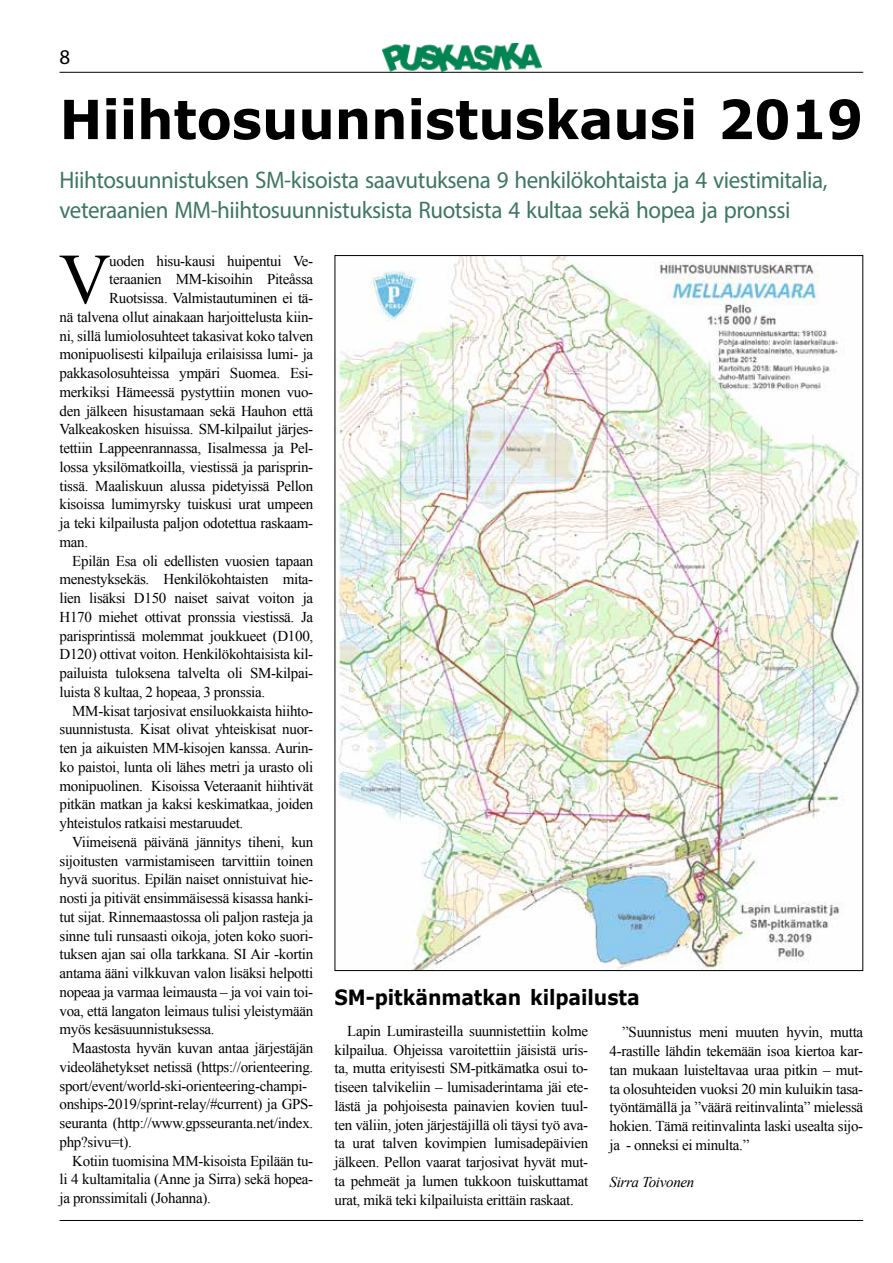
<style>
.page{position:relative;width:893px;height:1263px;background:#fff}
.page>*{position:absolute;margin:0;border:0;box-sizing:border-box;transform-origin:0 0}
.t1{font:71.7px "Times New Roman";color:#000}
.t2{font:700 54px "Verdana";letter-spacing:-.005em;color:#000;scale:.95 1}
.t3{font:24px/30px "Myriad Pro";letter-spacing:-.02em;color:#407663;scale:.96 1}
.t4{font:700 21px "Verdana";letter-spacing:-.005em;color:#000;scale:.9 1}
.t5{font:21px "Myriad Pro";color:#000}
.t6{font:15px/18.8px "Times New Roman";letter-spacing:-.02em;color:#000;text-align:justify}
.t7{font:italic 15px "Times New Roman";letter-spacing:-.02em;color:#000}
</style>
<div class="page">
<img style="left:382px;top:44px;width:159px;height:28px">
<hr style="left:60px;top:72px;width:803px;height:1px;background:#000">
<hr style="left:60px;top:1220px;width:803px;height:1px;background:#000">
<img style="left:336px;top:257px;width:525px;height:712px">
<h3 class="t5" style="left:60px;top:44px;width:12px">8</h3>
<h2 class="t2" style="left:60px;top:81px;width:848px">Hiihtosuunnistuskausi 2019</h2>
<h3 class="t3" style="left:60px;top:165px;width:801px">Hiihtosuunnistuksen SM-kisoista saavutuksena 9 henkilökohtaista ja 4 viestimitalia, veteraanien MM-hiihtosuunnistuksista Ruotsista 4 kultaa sekä hopea ja pronssi</h3>
<h1 class="t1" style="left:59px;top:231px;width:53px">V</h1>
<p class="t6" style="left:109px;top:251px;width:206px">uoden hisu-kausi huipentui Ve-</p>
<p class="t6" style="left:109px;top:270px;width:206px">teraanien MM-kisoihin Piteåssa</p>
<p class="t6" style="left:109px;top:288px;width:206px">Ruotsissa. Valmistautuminen ei tä-</p>
<p class="t6" style="left:60px;top:307px;width:255px">nä talvena ollut ainakaan harjoittelusta kiin-</p>
<p class="t6" style="left:60px;top:326px;width:255px">ni, sillä lumiolosuhteet takasivat koko talven</p>
<p class="t6" style="left:60px;top:345px;width:255px">monipuolisesti kilpailuja erilaisissa lumi- ja</p>
<p class="t6" style="left:60px;top:363px;width:255px">pakkasolosuhteissa ympäri Suomea. Esi-</p>
<p class="t6" style="left:60px;top:382px;width:255px">merkiksi Hämeessä pystyttiin monen vuo-</p>
<p class="t6" style="left:60px;top:401px;width:255px">den jälkeen hisustamaan sekä Hauhon että</p>
<p class="t6" style="left:60px;top:420px;width:255px">Valkeakosken hisuissa. SM-kilpailut järjes-</p>
<p class="t6" style="left:60px;top:438px;width:255px">tettiin Lappeenrannassa, Iisalmessa ja Pel-</p>
<p class="t6" style="left:60px;top:457px;width:255px">lossa yksilömatkoilla, viestissä ja parisprin-</p>
<p class="t6" style="left:60px;top:476px;width:255px">tissä. Maaliskuun alussa pidetyissä Pellon</p>
<p class="t6" style="left:60px;top:495px;width:255px">kisoissa lumimyrsky tuiskusi urat umpeen</p>
<p class="t6" style="left:60px;top:513px;width:255px">ja teki kilpailusta paljon odotettua raskaam-</p>
<p class="t6" style="left:60px;top:532px;width:30px">man.</p>
<p class="t6" style="left:72px;top:551px;width:242px">Epilän Esa oli edellisten vuosien tapaan</p>
<p class="t6" style="left:60px;top:570px;width:255px">menestyksekäs. Henkilökohtaisten mita-</p>
<p class="t6" style="left:60px;top:588px;width:255px">lien lisäksi D150 naiset saivat voiton ja</p>
<p class="t6" style="left:60px;top:607px;width:255px">H170 miehet ottivat pronssia viestissä. Ja</p>
<p class="t6" style="left:60px;top:626px;width:255px">parisprintissä molemmat joukkueet (D100,</p>
<p class="t6" style="left:60px;top:645px;width:255px">D120) ottivat voiton. Henkilökohtaisista kil-</p>
<p class="t6" style="left:60px;top:663px;width:255px">pailuista tuloksena talvelta oli SM-kilpai-</p>
<p class="t6" style="left:60px;top:682px;width:207px">luista 8 kultaa, 2 hopeaa, 3 pronssia.</p>
<p class="t6" style="left:72px;top:701px;width:242px">MM-kisat tarjosivat ensiluokkaista hiihto-</p>
<p class="t6" style="left:60px;top:720px;width:255px">suunnistusta. Kisat olivat yhteiskisat nuor-</p>
<p class="t6" style="left:60px;top:738px;width:255px">ten ja aikuisten MM-kisojen kanssa. Aurin-</p>
<p class="t6" style="left:60px;top:757px;width:255px">ko paistoi, lunta oli lähes metri ja urasto oli</p>
<p class="t6" style="left:60px;top:776px;width:255px">monipuolinen. Kisoissa Veteraanit hiihtivät</p>
<p class="t6" style="left:60px;top:795px;width:255px">pitkän matkan ja kaksi keskimatkaa, joiden</p>
<p class="t6" style="left:60px;top:813px;width:185px">yhteistulos ratkaisi mestaruudet.</p>
<p class="t6" style="left:72px;top:832px;width:242px">Viimeisenä päivänä jännitys tiheni, kun</p>
<p class="t6" style="left:60px;top:851px;width:255px">sijoitusten varmistamiseen tarvittiin toinen</p>
<p class="t6" style="left:60px;top:870px;width:255px">hyvä suoritus. Epilän naiset onnistuivat hie-</p>
<p class="t6" style="left:60px;top:888px;width:255px">nosti ja pitivät ensimmäisessä kisassa hanki-</p>
<p class="t6" style="left:60px;top:907px;width:255px">tut sijat. Rinnemaastossa oli paljon rasteja ja</p>
<p class="t6" style="left:60px;top:926px;width:255px">sinne tuli runsaasti oikoja, joten koko suori-</p>
<p class="t6" style="left:60px;top:945px;width:255px">tuksen ajan sai olla tarkkana. SI Air -kortin</p>
<p class="t6" style="left:60px;top:963px;width:255px">antama ääni vilkkuvan valon lisäksi helpotti</p>
<p class="t6" style="left:60px;top:982px;width:255px">nopeaa ja varmaa leimausta – ja voi vain toi-</p>
<p class="t6" style="left:60px;top:1001px;width:255px">voa, että langaton leimaus tulisi yleistymään</p>
<p class="t6" style="left:60px;top:1020px;width:157px">myös kesäsuunnistuksessa.</p>
<p class="t6" style="left:72px;top:1038px;width:243px">Maastosta hyvän kuvan antaa järjestäjän</p>
<p class="t6" style="left:60px;top:1057px;width:255px">videolähetykset netissä (https://orienteering.</p>
<p class="t6" style="left:60px;top:1076px;width:249px">sport/event/world-ski-orienteering-champi-</p>
<p class="t6" style="left:60px;top:1095px;width:255px">onships-2019/sprint-relay/#current) ja GPS-</p>
<p class="t6" style="left:60px;top:1113px;width:255px">seuranta (http://www.gpsseuranta.net/index.</p>
<p class="t6" style="left:60px;top:1132px;width:74px">php?sivu=t).</p>
<p class="t6" style="left:72px;top:1151px;width:242px">Kotiin tuomisina MM-kisoista Epilään tu-</p>
<p class="t6" style="left:60px;top:1170px;width:255px">li 4 kultamitalia (Anne ja Sirra) sekä hopea-</p>
<p class="t6" style="left:60px;top:1188px;width:153px">ja pronssimitali (Johanna).</p>
<h3 class="t4" style="left:334px;top:983px;width:341px">SM-pitkänmatkan kilpailusta</h3>
<p class="t6" style="left:334px;top:1021px;width:255px;text-indent:13px">Lapin Lumirasteilla suunnistettiin kolme kilpailua. Ohjeissa varoitettiin jäisistä uris&shy;ta, mutta erityisesti SM-pitkämatka osui to&shy;tiseen talvikeliin – lumisaderintama jäi ete&shy;lästä ja pohjoisesta painavien kovien tuul&shy;ten väliin, joten järjestäjillä oli täysi työ ava&shy;ta urat talven kovimpien lumisadepäivien jälkeen. Pellon vaarat tarjosivat hyvät mut&shy;ta pehmeät ja lumen tukkoon tuiskuttamat urat, mikä teki kilpailuista erittäin raskaat.</p>
<p class="t6" style="left:609px;top:1023px;width:255px;text-indent:13px">”Suunnistus meni muuten hyvin, mutta 4-rastille lähdin tekemään isoa kiertoa kar&shy;tan mukaan luisteltavaa uraa pitkin – mut&shy;ta olosuhteiden vuoksi 20 min kuluikin tasa&shy;työntämällä ja ”väärä reitinvalinta” mielessä hokien. Tämä reitinvalinta laski usealta sijo&shy;ja - onneksi ei minulta.”</p>
<p class="t7" style="left:609px;top:1172px;width:86px">Sirra Toivonen</p>
</div>
